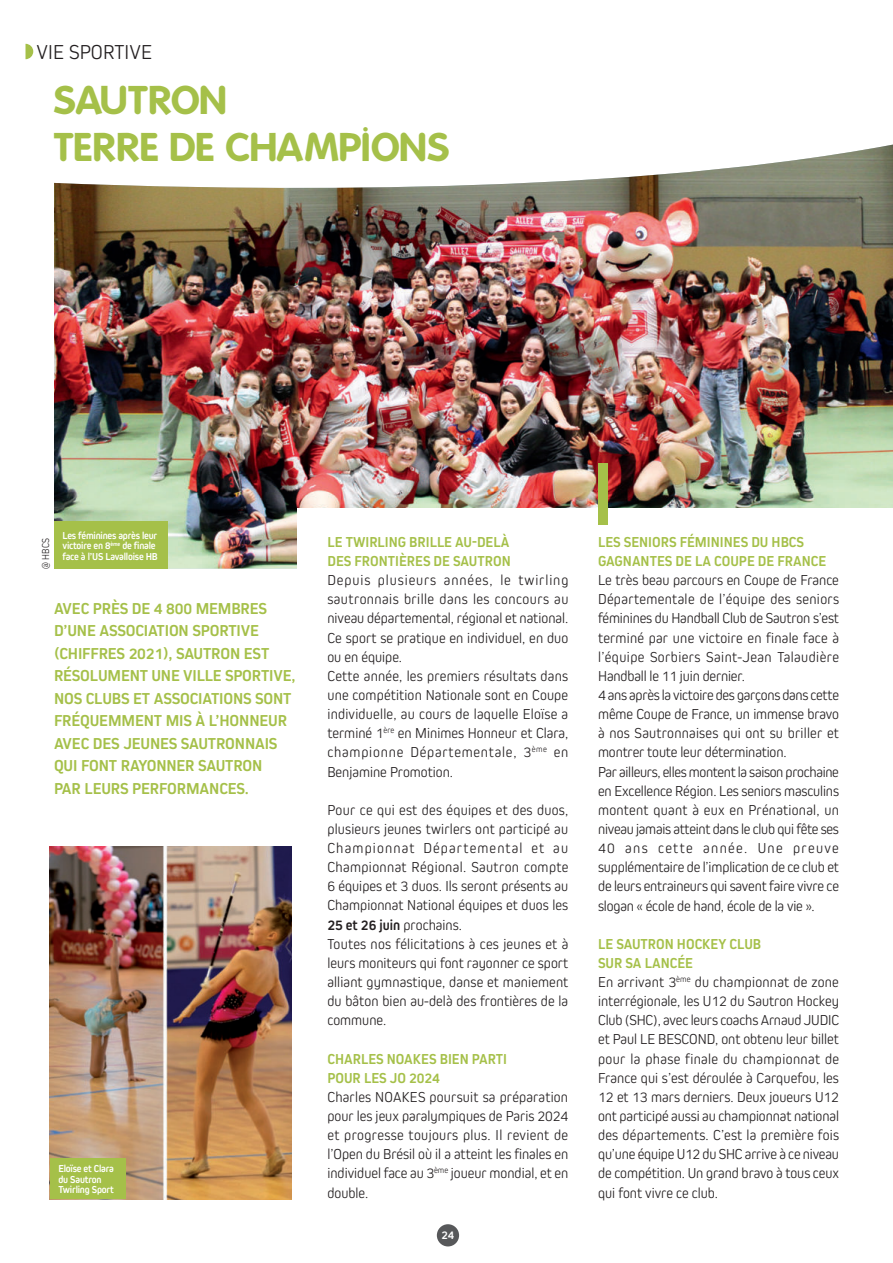
<style>
.page{position:relative;width:893px;height:1263px;background:#fff}
.page>*{position:absolute;margin:0;border:0;box-sizing:border-box;transform-origin:0 0}
.t1{font:700 39px/46.5px "Folks";color:#a5c049}
.t2{font:300 21px "Kiro";letter-spacing:.005em;color:#231f20}
.t3{font:700 16.5px/22.5px "Kiro";letter-spacing:-.01em;color:#a5c049}
.t4{font:300 15px/19.2px "Kiro";color:#231f20}
.t5{font:700 15px/19.2px "Kiro";color:#a5c049}
.t6{font:700 12px "Kiro";color:#fff}
.t7{font:700 10.5px/10.5px "Kiro";letter-spacing:-.02em;color:#fff}
.t8{font:300 10.5px "Kiro";color:#231f20;scale:.9 1}
.s1{font-weight:700}
.s2{font-weight:700;color:#a5c049}
</style>
<div class="page">
<div style="left:437px;top:1224px;width:22px;height:22px;background:#57585a;border-radius:50%"></div>
<svg style="left:26px;top:44px;width:7px;height:15px"></svg>
<img style="left:54px;top:145px;width:839px;height:423px">
<img style="left:50px;top:847px;width:242px;height:352px">
<div style="left:54px;top:521px;width:114px;height:48px;background:#a5c049"></div>
<div style="left:50px;top:1159px;width:76px;height:40px;background:#a5c049"></div>
<div style="left:297px;top:508px;width:595px;height:206px;background:#fff"></div>
<div style="left:598px;top:463px;width:10px;height:62px;background:#a5c049"></div>
<h2 class="t2" style="left:37px;top:39px;width:117px">VIE SPORTIVE</h2>
<h1 class="t1" style="left:54px;top:77px;width:397px">SAUTRON<br>TERRE DE CHAMPIONS</h1>
<p class="t7" style="left:63px;top:530px;width:97px">Les féminines après leur victoire en 8<sup>ème</sup> de finale face à l’US Lavalloise HB</p>
<p class="t8" style="left:40px;top:568px;width:35px;rotate:-90deg">@ HBCS</p>
<p class="t5" style="left:327px;top:532px;width:185px">LE TWIRLING BRILLE AU-DELÀ<br>DES FRONTIÈRES DE SAUTRON</p>
<p class="t4" style="left:327px;top:570px;width:243px">Depuis plusieurs années, le twirling sautronnais brille dans les concours au niveau départemental, régional et national.<br>Ce sport se pratique en individuel, en duo ou en équipe.<br>Cette année, les premiers résultats dans une compétition Nationale sont en Coupe individuelle, au cours de laquelle Eloïse a terminé 1<sup>ère</sup> en Minimes Honneur et Clara, championne Départementale, 3<sup>ème</sup> en Benjamine Promotion.</p>
<p class="t4" style="left:327px;top:800px;width:243px">Pour ce qui est des équipes et des duos, plusieurs jeunes twirlers ont participé au Championnat Départemental et au Championnat Régional. Sautron compte 6 équipes et 3 duos. Ils seront présents au Championnat National équipes et duos les <span class="s1">25 et 26 juin</span> prochains.<br>Toutes nos félicitations à ces jeunes et à leurs moniteurs qui font rayonner ce sport alliant gymnastique, danse et maniement du bâton bien au-delà des frontières de la commune.</p>
<p class="t5" style="left:327px;top:1048px;width:181px">CHARLES NOAKES BIEN PARTI<br>POUR LES JO 2024</p>
<p class="t4" style="left:327px;top:1087px;width:242px;text-align:justify">Charles NOAKES poursuit sa préparation pour les jeux paralympiques de Paris 2024 et progresse toujours plus. Il revient de l’Open du Brésil où il a atteint les finales en individuel face au 3<sup>ème</sup> joueur mondial, et en double.</p>
<p class="t3" style="left:54px;top:596px;width:243px">AVEC PRÈS DE 4 800 MEMBRES<br>D’UNE ASSOCIATION SPORTIVE (CHIFFRES 2021), SAUTRON EST<br>RÉSOLUMENT UNE VILLE SPORTIVE,<br>NOS CLUBS ET ASSOCIATIONS SONT<br>FRÉQUEMMENT MIS À L’HONNEUR<br>AVEC DES JEUNES SAUTRONNAIS<br>QUI FONT RAYONNER SAUTRON<br>PAR LEURS PERFORMANCES.</p>
<p class="t7" style="left:58px;top:1163px;width:57px">Eloïse et Clara du Sautron<br>Twirling Sport</p>
<p class="t6" style="left:442px;top:1229px;width:14px">24</p>
<p class="t5" style="left:598px;top:532px;width:230px">LES SENIORS FÉMININES DU HBCS<br>GAGNANTES DE LA COUPE DE FRANCE</p>
<p class="t4" style="left:598px;top:570px;width:243px">Le très beau parcours en Coupe de France Départementale de l’équipe des seniors féminines du Handball Club de Sautron s’est terminé par une victoire en finale face à l’équipe Sorbiers Saint-Jean Talaudière Handball le 11 juin dernier.<br>4 ans après la victoire des garçons dans cette même Coupe de France, un immense bravo à nos Sautronnaises qui ont su briller et montrer toute leur détermination.<br>Par ailleurs, elles montent la saison prochaine en Excellence Région. Les seniors masculins montent quant à eux en Prénational, un niveau jamais atteint dans le club qui fête ses 40 ans cette année. Une preuve supplémentaire de l’implication de ce club et de leurs entraineurs qui savent faire vivre ce slogan « école de hand, école de la vie ».</p>
<p class="t4" style="left:598px;top:934px;width:243px"><span class="s2">LE SAUTRON HOCKEY CLUB<br>SUR SA LANCÉE<br></span>En arrivant 3<sup>ème</sup> du championnat de zone interrégionale, les U12 du Sautron Hockey Club (SHC), avec leurs coachs Arnaud JUDIC et Paul LE BESCOND, ont obtenu leur billet pour la phase finale du championnat de France qui s’est déroulée à Carquefou, les 12 et 13 mars derniers. Deux joueurs U12 ont participé aussi au championnat national des départements. C’est la première fois qu’une équipe U12 du SHC arrive à ce niveau de compétition. Un grand bravo à tous ceux qui font vivre ce club.</p>
</div>
